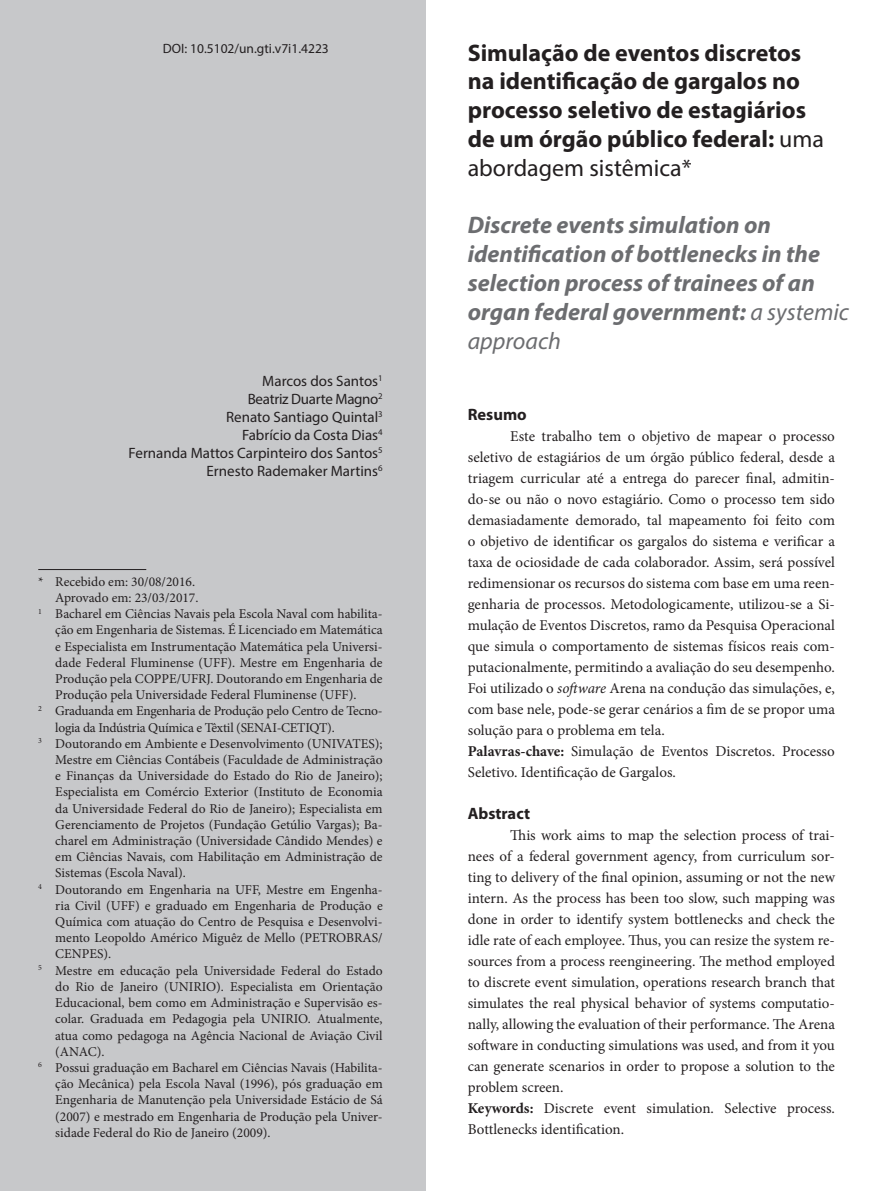
<style>
.page{position:relative;width:893px;height:1191px;background:#fff}
.page>*{position:absolute;margin:0;border:0;box-sizing:border-box;transform-origin:0 0}
.t1{font:700 24px/28.8px "Myriad Pro";color:#231f20}
.t2{font:italic 700 24px/28.8px "Myriad Pro";color:#6c6d70}
.t3{font:700 16.5px "Myriad Pro";color:#231f20}
.t4{font:15px/21px "Minion Pro";color:#231f20}
.t5{font:15px/18px "Myriad Pro";color:#231f20;text-align:right}
.t6{font:13.5px "Minion Pro";color:#231f20}
.t7{font:13.5px "Minion Pro";letter-spacing:-.02em;color:#231f20}
.t8{font:13.5px "Myriad Pro";color:#231f20}
.s1{font-weight:400}
.s2{font-style:italic}
.s3{font-weight:700}
</style>
<div class="page">
<div style="left:0;top:0;width:425px;height:1191px;background:#c7c8ca"></div>
<hr style="left:38px;top:569px;width:108px;height:1px;background:#231f20">
<p class="t8" style="left:163px;top:40px;width:167px">DOI: 10.5102/un.gti.v7i1.4223</p>
<h1 class="t1" style="left:468px;top:38px;width:358px">Simulação de eventos discretos na identificação de gargalos no processo seletivo de estagiários de um órgão público federal: <span class="s1">uma abordagem sistêmica*</span></h1>
<h1 class="t2" style="left:468px;top:210px;width:383px">Discrete events simulation on identification of bottlenecks in the selection process of trainees of an organ federal government: <span class="s1">a systemic approach</span></h1>
<p class="t5" style="left:129px;top:371px;width:256px">Marcos dos Santos<sup>1<br></sup>Beatriz Duarte Magno<sup>2<br></sup>Renato Santiago Quintal<sup>3<br></sup>Fabrício da Costa Dias<sup>4<br></sup>Fernanda Mattos Carpinteiro dos Santos<sup>5<br></sup>Ernesto Rademaker Martins<sup>6</sup></p>
<p class="t6" style="left:38px;top:572px;width:158px">* Recebido em: 30/08/2016.</p>
<p class="t6" style="left:55px;top:588px;width:145px">Aprovado em: 23/03/2017.</p>
<p class="t6" style="left:38px;top:605px;width:346px"><sup>1</sup> Bacharel em Ciências Navais pela Escola Naval com habilita-</p>
<p class="t6" style="left:55px;top:621px;width:329px">ção em Engenharia de Sistemas. É Licenciado em Matemática</p>
<p class="t6" style="left:55px;top:637px;width:329px">e Especialista em Instrumentação Matemática pela Universi-</p>
<p class="t6" style="left:55px;top:653px;width:329px">dade Federal Fluminense (UFF). Mestre em Engenharia de</p>
<p class="t6" style="left:55px;top:669px;width:329px">Produção pela COPPE/UFRJ. Doutorando em Engenharia de</p>
<p class="t6" style="left:55px;top:686px;width:303px">Produção pela Universidade Federal Fluminense (UFF).</p>
<p class="t7" style="left:38px;top:702px;width:346px"><sup>2</sup> Graduanda em Engenharia de Produção pelo Centro de Tecno-</p>
<p class="t7" style="left:55px;top:718px;width:281px">logia da Indústria Química e Têxtil (SENAI-CETIQT).</p>
<p class="t6" style="left:38px;top:734px;width:346px"><sup>3</sup> Doutorando em Ambiente e Desenvolvimento (UNIVATES);</p>
<p class="t6" style="left:55px;top:750px;width:329px">Mestre em Ciências Contábeis (Faculdade de Administração</p>
<p class="t6" style="left:55px;top:767px;width:329px">e Finanças da Universidade do Estado do Rio de Janeiro);</p>
<p class="t6" style="left:55px;top:783px;width:329px">Especialista em Comércio Exterior (Instituto de Economia</p>
<p class="t6" style="left:55px;top:799px;width:329px">da Universidade Federal do Rio de Janeiro); Especialista em</p>
<p class="t6" style="left:55px;top:815px;width:329px">Gerenciamento de Projetos (Fundação Getúlio Vargas); Ba-</p>
<p class="t6" style="left:55px;top:831px;width:329px">charel em Administração (Universidade Cândido Mendes) e</p>
<p class="t6" style="left:55px;top:848px;width:329px">em Ciências Navais, com Habilitação em Administração de</p>
<p class="t6" style="left:55px;top:864px;width:132px">Sistemas (Escola Naval).</p>
<p class="t6" style="left:38px;top:880px;width:346px"><sup>4</sup> Doutorando em Engenharia na UFF, Mestre em Engenha-</p>
<p class="t6" style="left:55px;top:896px;width:329px">ria Civil (UFF) e graduado em Engenharia de Produção e</p>
<p class="t6" style="left:55px;top:912px;width:329px">Química com atuação do Centro de Pesquisa e Desenvolvi-</p>
<p class="t6" style="left:55px;top:929px;width:329px">mento Leopoldo Américo Miguêz de Mello (PETROBRAS/</p>
<p class="t6" style="left:55px;top:945px;width:58px">CENPES).</p>
<p class="t6" style="left:38px;top:961px;width:346px"><sup>5</sup> Mestre em educação pela Universidade Federal do Estado</p>
<p class="t6" style="left:55px;top:977px;width:329px">do Rio de Janeiro (UNIRIO). Especialista em Orientação</p>
<p class="t6" style="left:55px;top:993px;width:329px">Educacional, bem como em Administração e Supervisão es-</p>
<p class="t6" style="left:55px;top:1010px;width:329px">colar. Graduada em Pedagogia pela UNIRIO. Atualmente,</p>
<p class="t6" style="left:55px;top:1026px;width:329px">atua como pedagoga na Agência Nacional de Aviação Civil</p>
<p class="t6" style="left:55px;top:1042px;width:51px">(ANAC).</p>
<p class="t6" style="left:38px;top:1058px;width:346px"><sup>6</sup> Possui graduação em Bacharel em Ciências Navais (Habilita-</p>
<p class="t6" style="left:55px;top:1074px;width:329px">ção Mecânica) pela Escola Naval (1996), pós graduação em</p>
<p class="t6" style="left:55px;top:1091px;width:329px">Engenharia de Manutenção pela Universidade Estácio de Sá</p>
<p class="t6" style="left:55px;top:1107px;width:329px">(2007) e mestrado em Engenharia de Produção pela Univer-</p>
<p class="t6" style="left:55px;top:1123px;width:217px">sidade Federal do Rio de Janeiro (2009).</p>
<p class="t3" style="left:468px;top:405px;width:60px">Resumo</p>
<p class="t4" style="left:468px;top:425px;width:369px;text-indent:43px">Este trabalho tem o objetivo de mapear o processo seletivo de estagiários de um órgão público federal, desde a triagem curricular até a entrega do parecer final, admitin&shy;do-se ou não o novo estagiário. Como o processo tem sido demasiadamente demorado, tal mapeamento foi feito com o objetivo de identificar os gargalos do sistema e verificar a taxa de ociosidade de cada colaborador. Assim, será possível redimensionar os recursos do sistema com base em uma reen&shy;genharia de processos. Metodologicamente, utilizou-se a Si&shy;mulação de Eventos Discretos, ramo da Pesquisa Operacional que simula o comportamento de sistemas físicos reais com&shy;putacionalmente, permitindo a avaliação do seu desempenho.<br>Foi utilizado o <span class="s2">software</span> Arena na condução das simulações, e, com base nele, pode-se gerar cenários a fim de se propor uma solução para o problema em tela.<br><span class="s3">Palavras-chave:</span> Simulação de Eventos Discretos. Processo Seletivo. Identificação de Gargalos.</p>
<p class="t3" style="left:468px;top:804px;width:64px">Abstract</p>
<p class="t4" style="left:468px;top:824px;width:369px;text-indent:43px">This work aims to map the selection process of trai&shy;nees of a federal government agency, from curriculum sor&shy;ting to delivery of the final opinion, assuming or not the new intern. As the process has been too slow, such mapping was done in order to identify system bottlenecks and check the idle rate of each employee. Thus, you can resize the system re&shy;sources from a process reengineering. The method employed to discrete event simulation, operations research branch that simulates the real physical behavior of systems computatio&shy;nally, allowing the evaluation of their performance. The Arena software in conducting simulations was used, and from it you can generate scenarios in order to propose a solution to the problem screen.<br><span class="s3">Keywords:</span> Discrete event simulation. Selective process.<br>Bottlenecks identification.</p>
</div>
